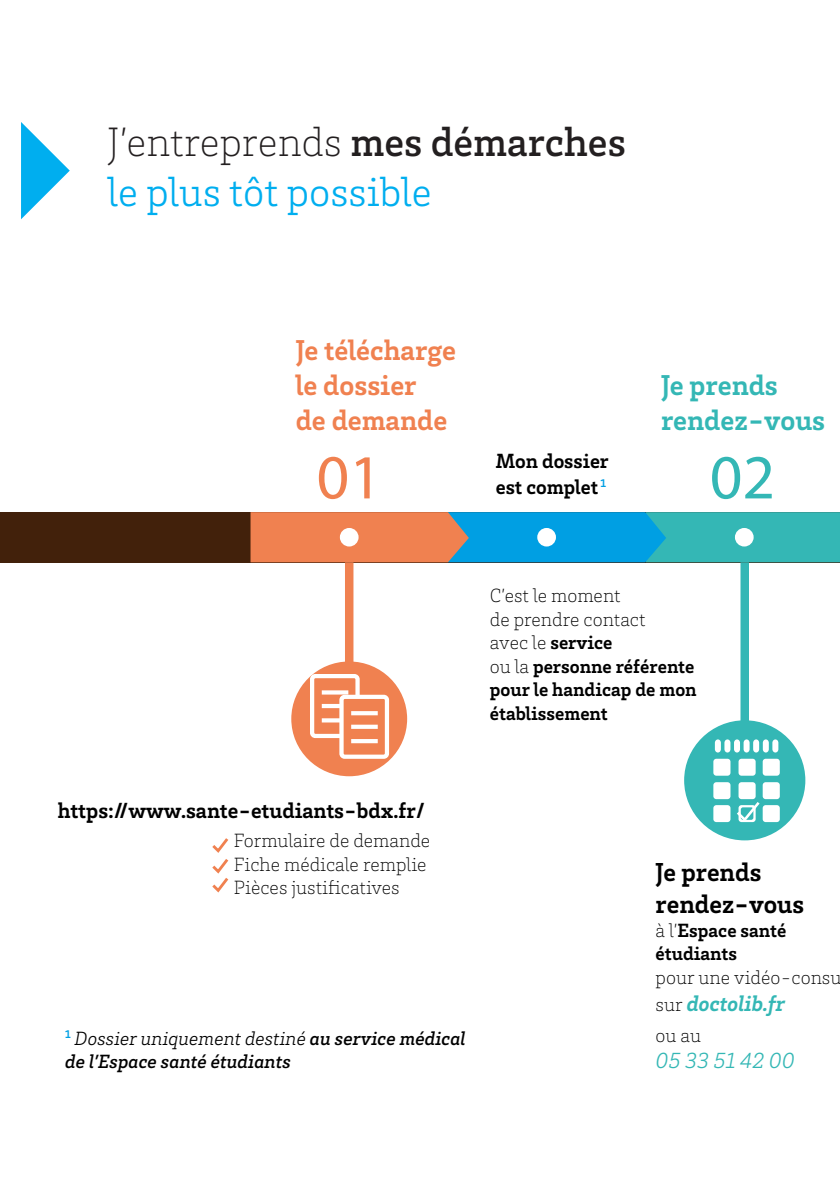
<style>
.page{position:relative;width:840px;height:1191px;background:#fff}
.page>*{position:absolute;margin:0;border:0;box-sizing:border-box;transform-origin:0 0}
.t1{font:63px "Antonio";color:#f08150}
.t2{font:63px "Antonio";color:#34b7b5}
.t3{font:300 42px/50.4px "Brix Slab";color:#00aeef}
.t4{font:700 29.4px/35.4px "Brix Slab";color:#f08150}
.t5{font:700 29.4px/35.4px "Brix Slab";color:#34b7b5}
.t6{font:700 26.6px/32px "Brix Slab";color:#000}
.t7{font:700 22.4px "Brix Slab";color:#000}
.t8{font:italic 700 22.4px "Brix Slab";color:#34b7b5}
.t9{font:italic 300 22.4px "Brix Slab";color:#34b7b5}
.t10{font:700 21px/25.2px "Brix Slab";color:#000}
.t11{font:200 19.6px/23.6px "Brix Slab";color:#000}
.t12{font:700 19.6px/23.6px "Brix Slab";color:#000}
.t13{font:italic 500 19.6px/23.6px "Brix Slab";color:#000}
.s1{font-weight:200;color:#231f20}
.s2{font-weight:500;color:#231f20}
.s3{font-weight:200}
.s4{font-weight:300}
.s5{font-weight:700}
.s6{font-weight:200;font-style:normal;font-size:19.6px;color:#000}
</style>
<div class="page">
<div style="left:0;top:512px;width:839px;height:50px;background:#42210b"></div>
<div style="left:345px;top:562px;width:8px;height:123px;background:#f08150"></div>
<div style="left:740px;top:562px;width:8px;height:218px;background:#34b7b5"></div>
<div style="left:291px;top:661px;width:116px;height:115px;background:#f08150;border-radius:50%"></div>
<div style="left:683px;top:720px;width:121px;height:120px;background:#34b7b5;border-radius:50%"></div>
<div style="left:713px;top:758px;width:17px;height:17px;background:#fff;border-radius:3px"></div>
<div style="left:738px;top:758px;width:17px;height:17px;background:#fff;border-radius:3px"></div>
<div style="left:762px;top:758px;width:17px;height:17px;background:#fff;border-radius:3px"></div>
<div style="left:713px;top:782px;width:17px;height:17px;background:#fff;border-radius:3px"></div>
<div style="left:738px;top:782px;width:17px;height:17px;background:#fff;border-radius:3px"></div>
<div style="left:762px;top:782px;width:17px;height:17px;background:#fff;border-radius:3px"></div>
<div style="left:713px;top:805px;width:17px;height:17px;background:#fff;border-radius:3px"></div>
<div style="left:762px;top:805px;width:17px;height:17px;background:#fff;border-radius:3px"></div>
<svg style="left:737px;top:799px;width:23px;height:24px"></svg>
<div style="left:310px;top:674px;width:49px;height:64px;border:4px solid #fff;border-radius:3px"></div>
<svg style="left:321px;top:690px;width:27px;height:4px"></svg>
<hr style="left:321px;top:704px;width:27px;height:4px;background:#fff">
<svg style="left:321px;top:718px;width:18px;height:4px"></svg>
<div style="left:341px;top:697px;width:46px;height:59px;background:#f08150;border-radius:3px"></div>
<div style="left:339px;top:694px;width:50px;height:65px;border:4px solid #fff;border-radius:3px"></div>
<svg style="left:351px;top:711px;width:26px;height:4px"></svg>
<div style="left:351px;top:724px;width:26px;height:5px;background:#fff"></div>
<hr style="left:351px;top:739px;width:26px;height:4px;background:#fff">
<div style="left:714px;top:739px;width:6px;height:13px;background:#fff;border-radius:3px"></div>
<div style="left:724px;top:739px;width:6px;height:13px;background:#fff;border-radius:3px"></div>
<div style="left:733px;top:739px;width:6px;height:13px;background:#fff;border-radius:3px"></div>
<div style="left:743px;top:739px;width:6px;height:13px;background:#fff;border-radius:3px"></div>
<svg style="left:752px;top:739px;width:6px;height:13px"></svg>
<div style="left:762px;top:739px;width:6px;height:13px;background:#fff;border-radius:3px"></div>
<div style="left:772px;top:739px;width:6px;height:13px;background:#fff;border-radius:3px"></div>
<svg style="left:250px;top:512px;width:589px;height:50px"></svg>
<div style="left:339px;top:528px;width:19px;height:18px;background:#fff;border-radius:50%"></div>
<svg style="left:212px;top:838px;width:17px;height:55px"></svg>
<svg style="left:21px;top:122px;width:49px;height:97px"></svg>
<p class="t3" style="left:108px;top:115px;width:519px"><span class="s1">J’entreprends</span> <span class="s2">mes démarches </span>le plus tôt possible</p>
<p class="t4" style="left:295px;top:331px;width:162px">Je télécharge le dossier<br>de demande</p>
<p class="t1" style="left:316px;top:438px;width:67px">01</p>
<p class="t10" style="left:495px;top:448px;width:114px">Mon dossier est complet <sup>1</sup></p>
<p class="t5" style="left:660px;top:366px;width:166px">Je prends rendez-vous</p>
<p class="t2" style="left:709px;top:438px;width:67px">02</p>
<p class="t12" style="left:489px;top:583px;width:208px"><span class="s3">C’est le moment<br>de prendre contact<br>avec le</span> service<br><span class="s3">ou la</span> personne référente pour le handicap de mon établissement</p>
<p class="t7" style="left:58px;top:795px;width:368px">https://www.sante-etudiants-bdx.fr/</p>
<p class="t11" style="left:234px;top:828px;width:198px">Formulaire de demande<br>Fiche médicale remplie<br>Pièces justificatives</p>
<p class="t13" style="left:65px;top:1025px;width:402px"><sup>1</sup> <span class="s4">Dossier uniquement destiné</span> au service médical de l’Espace santé étudiants</p>
<p class="t6" style="left:655px;top:855px;width:150px">Je prends rendez-vous</p>
<p class="t11" style="left:655px;top:917px;width:187px">à l’<span class="s5">Espace santé étudiants<br></span>pour une vidéo-consu</p>
<p class="t8" style="left:655px;top:988px;width:131px"><span class="s6">sur</span> doctolib.fr</p>
<p class="t11" style="left:655px;top:1022px;width:47px">ou au</p>
<p class="t9" style="left:655px;top:1045px;width:141px">05 33 51 42 00</p>
</div>
